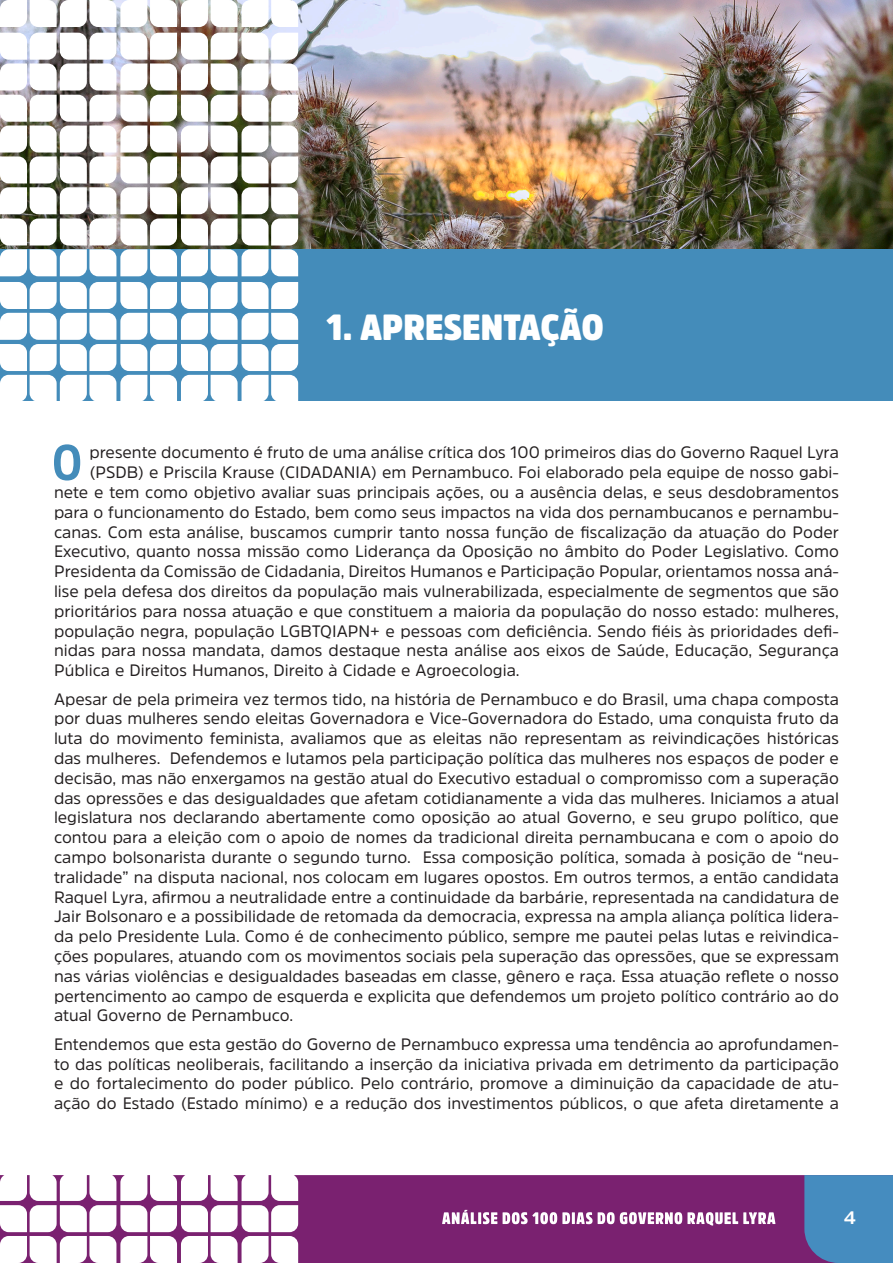
<style>
.page{position:relative;width:893px;height:1263px;background:#fff}
.page>*{position:absolute;margin:0;border:0;box-sizing:border-box;transform-origin:0 0}
.t1{font:900 36px "Amsi Pro Narw";color:#fff}
.t2{font:700 18px "Amsi Pro";color:#fff}
.t3{font:16.5px/19.8px "Amsi Pro";color:#231f20;text-align:justify}
</style>
<div class="page">
<svg style="left:0;top:1175px;width:804px;height:88px;fill:#7a2170"></svg>
<div style="left:804px;top:1175px;width:89px;height:88px;background:#458cbf"></div>
<svg style="left:442px;top:1210px;width:55px;height:14px"></svg>
<svg style="left:503px;top:1212px;width:272px;height:13px"></svg>
<img style="left:0;top:0;width:893px;height:249px">
<div style="left:0;top:249px;width:893px;height:152px;background:#448cba"></div>
<svg style="left:0;top:0;width:298px;height:27px"></svg>
<img style="left:0;top:33px;width:298px;height:243px">
<svg style="left:0;top:282px;width:298px;height:119px"></svg>
<svg style="left:54px;top:444px;width:26px;height:36px"></svg>
<h1 class="t1" style="left:326px;top:302px;width:279px">1. APRESENTAÇÃO</h1>
<p class="t3" style="left:89px;top:442px;width:751px">presente documento é fruto de uma análise crítica dos 100 primeiros dias do Governo Raquel Lyra</p>
<p class="t3" style="left:89px;top:462px;width:751px">(PSDB) e Priscila Krause (CIDADANIA) em Pernambuco. Foi elaborado pela equipe de nosso gabi-</p>
<p class="t3" style="left:54px;top:482px;width:786px">nete e tem como objetivo avaliar suas principais ações, ou a ausência delas, e seus desdobramentos</p>
<p class="t3" style="left:54px;top:502px;width:786px">para o funcionamento do Estado, bem como seus impactos na vida dos pernambucanos e pernambu-</p>
<p class="t3" style="left:54px;top:522px;width:786px">canas. Com esta análise, buscamos cumprir tanto nossa função de fiscalização da atuação do Poder</p>
<p class="t3" style="left:54px;top:541px;width:786px">Executivo, quanto nossa missão como Liderança da Oposição no âmbito do Poder Legislativo. Como</p>
<p class="t3" style="left:54px;top:561px;width:786px">Presidenta da Comissão de Cidadania, Direitos Humanos e Participação Popular, orientamos nossa aná-</p>
<p class="t3" style="left:54px;top:581px;width:786px">lise pela defesa dos direitos da população mais vulnerabilizada, especialmente de segmentos que são</p>
<p class="t3" style="left:54px;top:601px;width:786px">prioritários para nossa atuação e que constituem a maioria da população do nosso estado: mulheres,</p>
<p class="t3" style="left:54px;top:621px;width:786px">população negra, população LGBTQIAPN+ e pessoas com deficiência. Sendo fiéis às prioridades defi-</p>
<p class="t3" style="left:54px;top:640px;width:786px">nidas para nossa mandata, damos destaque nesta análise aos eixos de Saúde, Educação, Segurança</p>
<p class="t3" style="left:54px;top:660px;width:467px">Pública e Direitos Humanos, Direito à Cidade e Agroecologia.</p>
<p class="t3" style="left:54px;top:688px;width:787px">Apesar de pela primeira vez termos tido, na história de Pernambuco e do Brasil, uma chapa composta por duas mulheres sendo eleitas Governadora e Vice-Governadora do Estado, uma conquista fruto da luta do movimento feminista, avaliamos que as eleitas não representam as reivindicações históricas das mulheres. Defendemos e lutamos pela participação política das mulheres nos espaços de poder e decisão, mas não enxergamos na gestão atual do Executivo estadual o compromisso com a superação das opressões e das desigualdades que afetam cotidianamente a vida das mulheres. Iniciamos a atual legislatura nos declarando abertamente como oposição ao atual Governo, e seu grupo político, que contou para a eleição com o apoio de nomes da tradicional direita pernambucana e com o apoio do campo bolsonarista durante o segundo turno. Essa composição política, somada à posição de “neu&shy;tralidade” na disputa nacional, nos colocam em lugares opostos. Em outros termos, a então candidata Raquel Lyra, afirmou a neutralidade entre a continuidade da barbárie, representada na candidatura de Jair Bolsonaro e a possibilidade de retomada da democracia, expressa na ampla aliança política lidera&shy;da pelo Presidente Lula. Como é de conhecimento público, sempre me pautei pelas lutas e reivindica&shy;ções populares, atuando com os movimentos sociais pela superação das opressões, que se expressam nas várias violências e desigualdades baseadas em classe, gênero e raça. Essa atuação reflete o nosso pertencimento ao campo de esquerda e explicita que defendemos um projeto político contrário ao do atual Governo de Pernambuco.</p>
<p class="t3" style="left:54px;top:1034px;width:786px">Entendemos que esta gestão do Governo de Pernambuco expressa uma tendência ao aprofundamen&shy;to das políticas neoliberais, facilitando a inserção da iniciativa privada em detrimento da participação e do fortalecimento do poder público. Pelo contrário, promove a diminuição da capacidade de atu&shy;ação do Estado (Estado mínimo) e a redução dos investimentos públicos, o que afeta diretamente a</p>
<p class="t2" style="left:844px;top:1206px;width:13px">4</p>
</div>
